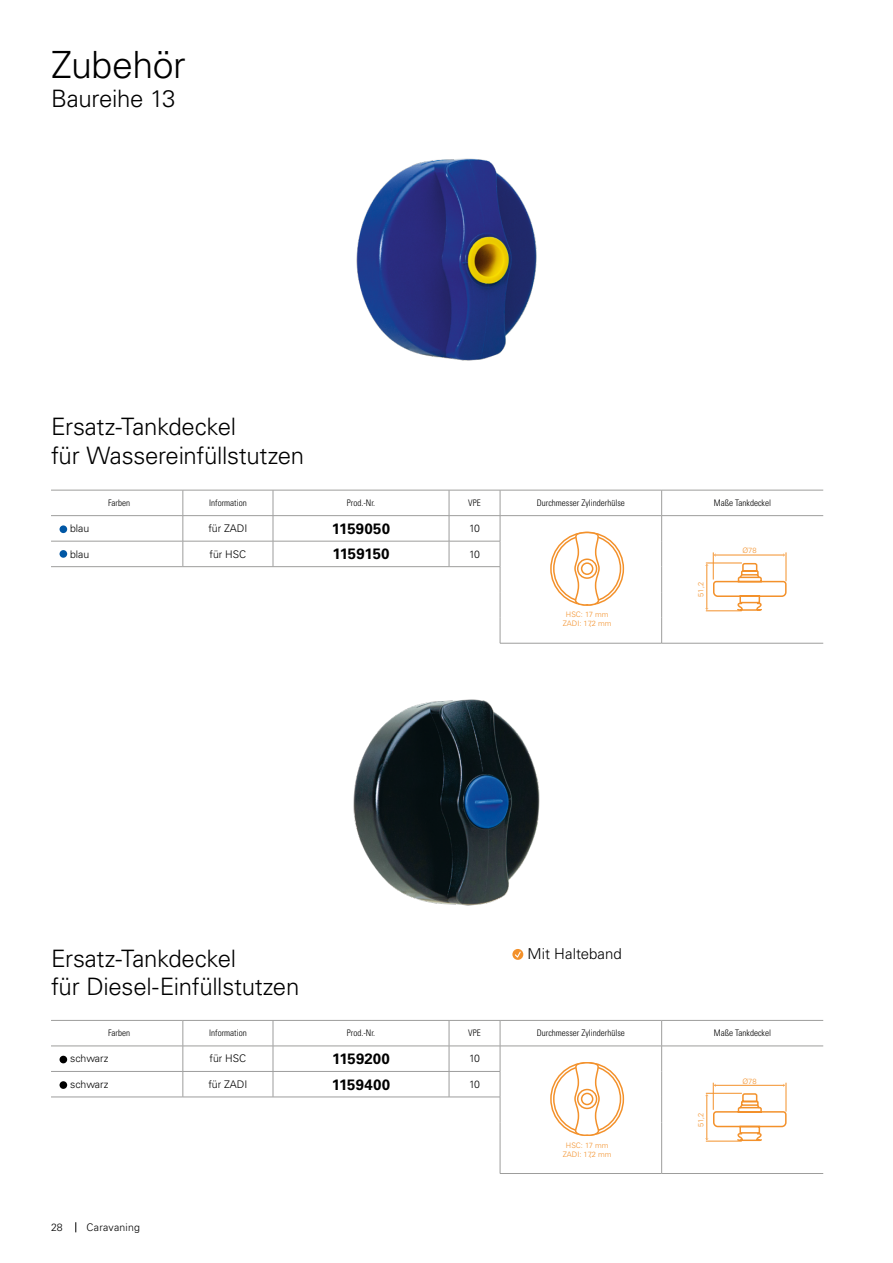
<style>
.page{position:relative;width:893px;height:1263px;background:#fff}
.page>*{position:absolute;margin:0;border:0;box-sizing:border-box;transform-origin:0 0}
.t1{font:300 37.5px "Univers LT Pro 45";letter-spacing:-.01em;color:#000}
.t2{font:300 24px/28.8px "Univers LT Pro 45";letter-spacing:-.015em;color:#000}
.t3{font:700 15px "Univers LT Pro 65";letter-spacing:.01em;color:#000}
.t4{font:300 15px "Univers LT Pro 45";color:#000}
.t5{font:700 15px "Univers LT Pro 65";letter-spacing:-.015em;color:#000}
.t6{font:300 10.5px "Univers LT Pro 45";color:#000}
.t7{font:300 10.5px "Univers LT Pro 45";letter-spacing:.02em;color:#000}
.t8{font:300 condensed 9px "Univers LT Pro";color:#000}
.t9{font:300 7.5px/9px "Univers LT Pro 45";color:#f3912b;text-align:center}
</style>
<div class="page">
<hr style="left:51px;top:490px;width:132px;height:1px;background:#9d9d9c">
<hr style="left:183px;top:490px;width:90px;height:1px;background:#9d9d9c">
<hr style="left:273px;top:490px;width:176px;height:1px;background:#9d9d9c">
<hr style="left:449px;top:490px;width:51px;height:1px;background:#9d9d9c">
<hr style="left:500px;top:515px;width:162px;height:1px;background:#9d9d9c">
<hr style="left:662px;top:515px;width:161px;height:1px;background:#9d9d9c">
<hr style="left:500px;top:643px;width:162px;height:1px;background:#9d9d9c">
<hr style="left:662px;top:643px;width:161px;height:1px;background:#9d9d9c">
<hr style="left:500px;top:490px;width:162px;height:1px;background:#9d9d9c">
<hr style="left:662px;top:490px;width:161px;height:1px;background:#9d9d9c">
<svg style="left:183px;top:490px;width:1px;height:76px"></svg>
<svg style="left:273px;top:490px;width:1px;height:76px"></svg>
<svg style="left:449px;top:490px;width:1px;height:76px"></svg>
<hr style="left:51px;top:515px;width:132px;height:1px;background:#9d9d9c">
<hr style="left:183px;top:515px;width:90px;height:1px;background:#9d9d9c">
<hr style="left:273px;top:515px;width:176px;height:1px;background:#9d9d9c">
<hr style="left:449px;top:515px;width:51px;height:1px;background:#9d9d9c">
<hr style="left:51px;top:541px;width:132px;height:1px;background:#9d9d9c">
<hr style="left:183px;top:541px;width:90px;height:1px;background:#9d9d9c">
<hr style="left:273px;top:541px;width:176px;height:1px;background:#9d9d9c">
<hr style="left:449px;top:541px;width:51px;height:1px;background:#9d9d9c">
<hr style="left:51px;top:566px;width:132px;height:1px;background:#9d9d9c">
<hr style="left:183px;top:566px;width:90px;height:1px;background:#9d9d9c">
<hr style="left:273px;top:566px;width:176px;height:1px;background:#9d9d9c">
<hr style="left:449px;top:566px;width:51px;height:1px;background:#9d9d9c">
<svg style="left:500px;top:490px;width:1px;height:153px"></svg>
<svg style="left:661px;top:490px;width:1px;height:153px"></svg>
<div style="left:60px;top:525px;width:7px;height:8px;background:#0057a5;border-radius:50%"></div>
<svg style="left:550px;top:531px;width:75px;height:75px"></svg>
<svg style="left:705px;top:552px;width:82px;height:92px"></svg>
<div style="left:60px;top:550px;width:7px;height:8px;background:#0057a5;border-radius:50%"></div>
<hr style="left:51px;top:1020px;width:132px;height:1px;background:#9d9d9c">
<hr style="left:183px;top:1020px;width:90px;height:1px;background:#9d9d9c">
<hr style="left:273px;top:1020px;width:176px;height:1px;background:#9d9d9c">
<hr style="left:449px;top:1020px;width:51px;height:1px;background:#9d9d9c">
<hr style="left:500px;top:1046px;width:162px;height:1px;background:#9d9d9c">
<hr style="left:662px;top:1046px;width:161px;height:1px;background:#9d9d9c">
<hr style="left:500px;top:1173px;width:162px;height:1px;background:#9d9d9c">
<hr style="left:662px;top:1173px;width:161px;height:1px;background:#9d9d9c">
<hr style="left:500px;top:1020px;width:162px;height:1px;background:#9d9d9c">
<hr style="left:662px;top:1020px;width:161px;height:1px;background:#9d9d9c">
<svg style="left:183px;top:1021px;width:1px;height:76px"></svg>
<svg style="left:273px;top:1021px;width:1px;height:76px"></svg>
<svg style="left:449px;top:1021px;width:1px;height:76px"></svg>
<hr style="left:51px;top:1046px;width:132px;height:1px;background:#9d9d9c">
<hr style="left:183px;top:1046px;width:90px;height:1px;background:#9d9d9c">
<hr style="left:273px;top:1046px;width:176px;height:1px;background:#9d9d9c">
<hr style="left:449px;top:1046px;width:51px;height:1px;background:#9d9d9c">
<hr style="left:51px;top:1071px;width:132px;height:1px;background:#9d9d9c">
<hr style="left:183px;top:1071px;width:90px;height:1px;background:#9d9d9c">
<hr style="left:273px;top:1071px;width:176px;height:1px;background:#9d9d9c">
<hr style="left:449px;top:1071px;width:51px;height:1px;background:#9d9d9c">
<hr style="left:51px;top:1097px;width:132px;height:1px;background:#9d9d9c">
<hr style="left:183px;top:1097px;width:90px;height:1px;background:#9d9d9c">
<hr style="left:273px;top:1097px;width:176px;height:1px;background:#9d9d9c">
<hr style="left:449px;top:1097px;width:51px;height:1px;background:#9d9d9c">
<svg style="left:500px;top:1021px;width:1px;height:152px"></svg>
<svg style="left:661px;top:1020px;width:1px;height:153px"></svg>
<div style="left:60px;top:1056px;width:7px;height:7px;background:#000;border-radius:50%"></div>
<svg style="left:550px;top:1062px;width:75px;height:74px"></svg>
<svg style="left:705px;top:1083px;width:82px;height:59px"></svg>
<div style="left:60px;top:1081px;width:7px;height:8px;background:#000;border-radius:50%"></div>
<svg style="left:512px;top:949px;width:11px;height:11px"></svg>
<svg style="left:514px;top:950px;width:8px;height:9px"></svg>
<img style="left:356px;top:158px;width:181px;height:203px">
<img style="left:353px;top:699px;width:186px;height:207px">
<h1 class="t1" style="left:51px;top:40px;width:136px">Zubehör</h1>
<h2 class="t2" style="left:51px;top:83px;width:126px">Baureihe 13</h2>
<h2 class="t2" style="left:51px;top:412px;width:255px">Ersatz-Tankdeckel<br>für Wassereinfüllstutzen</h2>
<p class="t8" style="left:108px;top:497px;width:23px">Farben</p>
<p class="t8" style="left:209px;top:497px;width:39px">Information</p>
<p class="t8" style="left:347px;top:497px;width:30px">Prod.-Nr.</p>
<p class="t8" style="left:468px;top:497px;width:14px">VPE</p>
<p class="t8" style="left:537px;top:497px;width:89px">Durchmesser Zylinderhülse</p>
<p class="t8" style="left:714px;top:497px;width:59px">Maße Tankdeckel</p>
<p class="t6" style="left:70px;top:522px;width:21px">blau</p>
<p class="t6" style="left:208px;top:522px;width:41px">für ZADI</p>
<h3 class="t3" style="left:332px;top:518px;width:60px">1159050</h3>
<p class="t6" style="left:469px;top:522px;width:12px">10</p>
<p class="t6" style="left:70px;top:547px;width:21px">blau</p>
<p class="t6" style="left:210px;top:547px;width:38px">für HSC</p>
<h3 class="t5" style="left:333px;top:543px;width:58px">1159150</h3>
<p class="t6" style="left:469px;top:547px;width:12px">10</p>
<p class="t9" style="left:563px;top:610px;width:50px">HSC: 17 mm<br>ZADI: 17,2 mm</p>
<p class="t9" style="left:696px;top:597px;width:16px;rotate:-90deg">51,2</p>
<p class="t9" style="left:742px;top:546px;width:16px">Ø78</p>
<h2 class="t2" style="left:51px;top:943px;width:250px">Ersatz-Tankdeckel<br>für Diesel-Einfüllstutzen</h2>
<h3 class="t4" style="left:527px;top:944px;width:96px">Mit Halteband</h3>
<p class="t8" style="left:108px;top:1027px;width:23px">Farben</p>
<p class="t8" style="left:209px;top:1027px;width:39px">Information</p>
<p class="t8" style="left:347px;top:1027px;width:30px">Prod.-Nr.</p>
<p class="t8" style="left:468px;top:1027px;width:14px">VPE</p>
<p class="t8" style="left:537px;top:1027px;width:89px">Durchmesser Zylinderhülse</p>
<p class="t8" style="left:714px;top:1027px;width:59px">Maße Tankdeckel</p>
<p class="t6" style="left:70px;top:1052px;width:40px">schwarz</p>
<p class="t6" style="left:210px;top:1052px;width:38px">für HSC</p>
<h3 class="t3" style="left:332px;top:1048px;width:59px">1159200</h3>
<p class="t6" style="left:469px;top:1052px;width:12px">10</p>
<p class="t6" style="left:70px;top:1077px;width:40px">schwarz</p>
<p class="t6" style="left:208px;top:1077px;width:41px">für ZADI</p>
<h3 class="t3" style="left:332px;top:1074px;width:60px">1159400</h3>
<p class="t6" style="left:469px;top:1077px;width:12px">10</p>
<p class="t6" style="left:51px;top:1220px;width:13px">28</p>
<p class="t7" style="left:86px;top:1220px;width:55px">Caravaning</p>
<p class="t9" style="left:563px;top:1140px;width:50px">HSC: 17 mm<br>ZADI: 17,2 mm</p>
<p class="t9" style="left:696px;top:1127px;width:16px;rotate:-90deg">51,2</p>
<p class="t9" style="left:742px;top:1076px;width:16px">Ø78</p>
</div>
